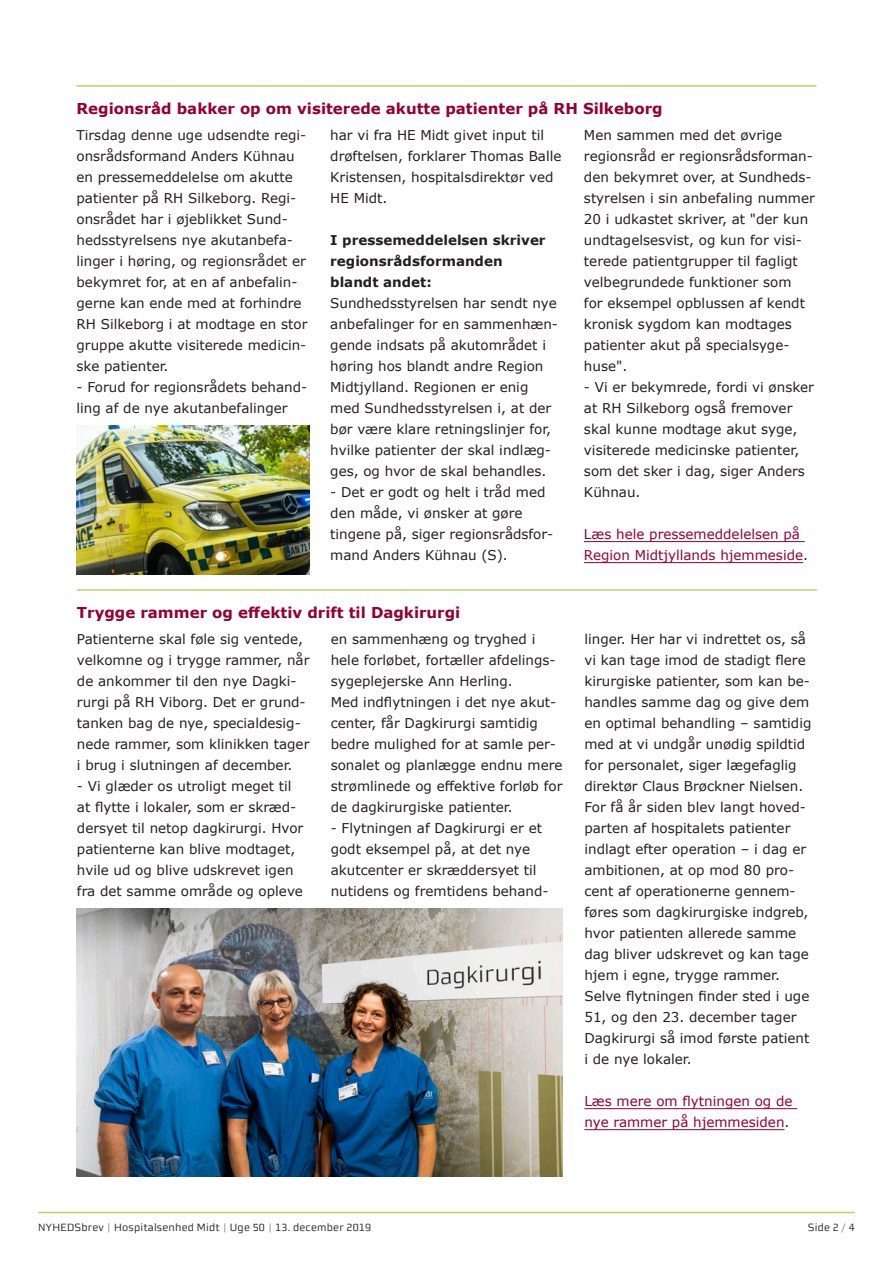
<style>
.page{position:relative;width:893px;height:1263px;background:#fff}
.page>*{position:absolute;margin:0;border:0;box-sizing:border-box;transform-origin:0 0}
.Over_m_streg_-_HEM{font:700 15px "Verdana";color:#940130}
.Brød_-_HEM{font:13.5px/21px "Verdana";color:#231f20}
.Brød_-_HEM-2{font:13.5px/21px "Verdana";color:#940130}
.Mellemrubrik{font:700 13.5px/21px "Verdana";color:#231f20}
.pagina_-_HEM{font:10.5px "midtsans";letter-spacing:.02em;color:#231f20}
.s1{color:#231f20}
.s2{color:#8a8c8f}
</style>
<div class="page">
<hr style="left:38px;top:1212px;width:817px;height:1px;background:#cbcb65">
<hr style="left:77px;top:85px;width:739px;height:2px;background:#cbcb65">
<hr style="left:584px;top:541px;width:221px;height:1px;background:#940130">
<hr style="left:584px;top:562px;width:219px;height:1px;background:#940130">
<img style="left:77px;top:425px;width:232px;height:150px">
<hr style="left:77px;top:589px;width:740px;height:2px;background:#cbcb65">
<hr style="left:584px;top:1108px;width:213px;height:1px;background:#940130">
<hr style="left:584px;top:1129px;width:200px;height:1px;background:#940130">
<img style="left:77px;top:908px;width:486px;height:268px">
<p class="Over_m_streg_-_HEM" style="left:77px;top:98px;width:588px">Regionsråd bakker op om visiterede akutte patienter på RH Silkeborg</p>
<p class="Brød_-_HEM" style="left:77px;top:124px;width:233px">Tirsdag denne uge udsendte regi&shy;onsrådsformand Anders Kühnau en pressemeddelelse om akutte patienter på RH Silkeborg. Regi&shy;onsrådet har i øjeblikket Sund&shy;hedsstyrelsens nye akutanbefa&shy;linger i høring, og regionsrådet er bekymret for, at en af anbefalin&shy;gerne kan ende med at forhindre<br>RH Silkeborg i at modtage en stor gruppe akutte visiterede medicin&shy;ske patienter.</p>
<p class="Brød_-_HEM" style="left:77px;top:376px;width:232px">- Forud for regionsrådets behand&shy;ling af de nye akutanbefalinger</p>
<p class="Brød_-_HEM" style="left:330px;top:124px;width:233px">har vi fra HE Midt givet input til drøftelsen, forklarer Thomas Balle<br>Kristensen, hospitalsdirektør ved<br>HE Midt.</p>
<p class="Mellemrubrik" style="left:330px;top:229px;width:217px">I pressemeddelelsen skriver regionsrådsformanden blandt andet:</p>
<p class="Brød_-_HEM" style="left:330px;top:292px;width:229px">Sundhedsstyrelsen har sendt nye anbefalinger for en sammenhæn&shy;gende indsats på akutområdet i høring hos blandt andre Region<br>Midtjylland. Regionen er enig med Sundhedsstyrelsen i, at der bør være klare retningslinjer for, hvilke patienter der skal indlæg&shy;ges, og hvor de skal behandles.</p>
<p class="Brød_-_HEM" style="left:330px;top:481px;width:224px">- Det er godt og helt i tråd med den måde, vi ønsker at gøre tingene på, siger regionsrådsfor&shy;mand Anders Kühnau (S).</p>
<p class="Brød_-_HEM" style="left:584px;top:124px;width:232px">Men sammen med det øvrige regionsråd er regionsrådsforman&shy;den bekymret over, at Sundheds&shy;styrelsen i sin anbefaling nummer<br>20 i udkastet skriver, at "der kun undtagelsesvist, og kun for visi&shy;terede patientgrupper til fagligt velbegrundede funktioner som<br>for eksempel opblussen af kendt kronisk sygdom kan modtages patienter akut på specialsyge&shy;huse".</p>
<p class="Brød_-_HEM" style="left:584px;top:376px;width:232px">- Vi er bekymrede, fordi vi ønsker at RH Silkeborg også fremover skal kunne modtage akut syge, visiterede medicinske patienter, som det sker i dag, siger Anders<br>Kühnau.</p>
<p class="Brød_-_HEM-2" style="left:584px;top:523px;width:226px">Læs hele pressemeddelelsen på<br>Region Midtjyllands hjemmeside<span class="s1">.</span></p>
<p class="Over_m_streg_-_HEM" style="left:77px;top:602px;width:385px">Trygge rammer og effektiv drift til Dagkirurgi</p>
<p class="Brød_-_HEM" style="left:77px;top:628px;width:234px">Patienterne skal føle sig ventede, velkomne og i trygge rammer, når de ankommer til den nye Dagki&shy;rurgi på RH Viborg. Det er grund&shy;tanken bag de nye, specialdesig&shy;nede rammer, som klinikken tager i brug i slutningen af december.</p>
<p class="Brød_-_HEM" style="left:77px;top:775px;width:228px">- Vi glæder os utroligt meget til at flytte i lokaler, som er skræd&shy;dersyet til netop dagkirurgi. Hvor patienterne kan blive modtaget, hvile ud og blive udskrevet igen fra det samme område og opleve</p>
<p class="Brød_-_HEM" style="left:331px;top:628px;width:226px">en sammenhæng og tryghed i hele forløbet, fortæller afdelings&shy;sygeplejerske Ann Herling.</p>
<p class="Brød_-_HEM" style="left:331px;top:691px;width:233px">Med indflytningen i det nye akut&shy;center, får Dagkirurgi samtidig bedre mulighed for at samle per&shy;sonalet og planlægge endnu mere strømlinede og effektive forløb for de dagkirurgiske patienter.</p>
<p class="Brød_-_HEM" style="left:331px;top:817px;width:219px">- Flytningen af Dagkirurgi er et godt eksempel på, at det nye akutcenter er skræddersyet til nutidens og fremtidens behand-</p>
<p class="Brød_-_HEM" style="left:584px;top:628px;width:229px">linger. Her har vi indrettet os, så vi kan tage imod de stadigt flere kirurgiske patienter, som kan be&shy;handles samme dag og give dem en optimal behandling – samtidig med at vi undgår unødig spildtid for personalet, siger lægefaglig direktør Claus Brøckner Nielsen.</p>
<p class="Brød_-_HEM" style="left:584px;top:796px;width:226px">For få år siden blev langt hoved&shy;parten af hospitalets patienter indlagt efter operation – i dag er ambitionen, at op mod 80 pro&shy;cent af operationerne gennem&shy;føres som dagkirurgiske indgreb, hvor patienten allerede samme dag bliver udskrevet og kan tage hjem i egne, trygge rammer.</p>
<p class="Brød_-_HEM" style="left:584px;top:985px;width:226px">Selve flytningen finder sted i uge<br>51, og den 23. december tager<br>Dagkirurgi så imod første patient i de nye lokaler.</p>
<p class="Brød_-_HEM-2" style="left:584px;top:1090px;width:210px">Læs mere om flytningen og de nye rammer på hjemmesiden<span class="s1">.</span></p>
<p class="pagina_-_HEM" style="left:38px;top:1221px;width:334px">NYHEDSbrev <span class="s2">|</span> Hospitalsenhed Midt <span class="s2">|</span> Uge 50 <span class="s2">|</span> 13. december 2019</p>
<p class="pagina_-_HEM" style="left:808px;top:1221px;width:48px">Side 2 <span class="s2">/</span> 4</p>
</div>
